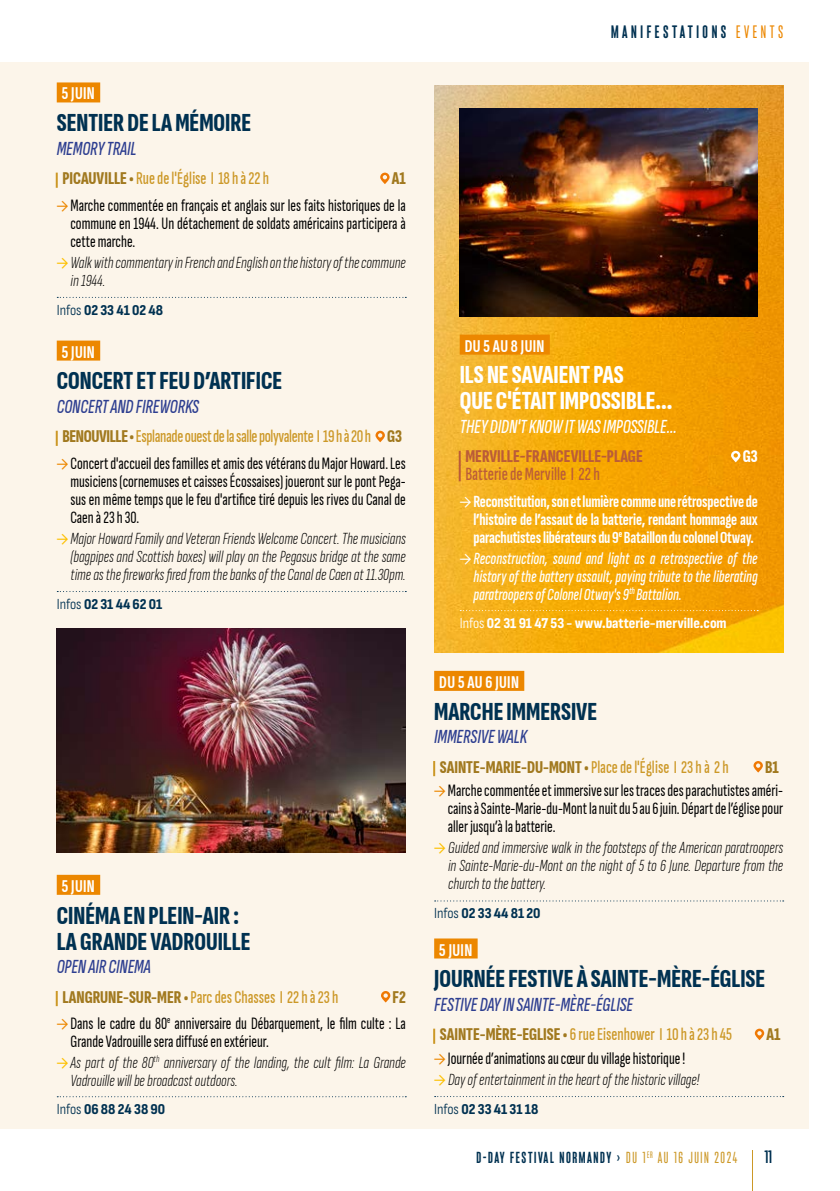
<style>
.page{position:relative;width:840px;height:1191px;background:#fff}
.page>*{position:absolute;margin:0;border:0;box-sizing:border-box;transform-origin:0 0}
.t1{font:800 26px/26px "Attractive Extra Cond";color:#003151}
.t2{font:800 26px/26px "Attractive Extra Cond";color:#fff}
.t3{font:italic 500 20px "Attractive Extra Cond";color:#2d3e90}
.t4{font:italic 500 20px "Attractive Extra Cond";color:#fff}
.t5{font:500 18.8px "Attractive Extra Cond";color:#bb5c38}
.t6{font:500 18px "Attractive Extra Cond";color:#cc9827}
.t7{font:500 18px "Attractive Extra Cond";letter-spacing:-.02em;color:#cc9827}
.t8{font:700 18px "Attractive Extra Cond";letter-spacing:.02em;color:#fff}
.t9{font:800 18px "Attractive Extra Cond";color:#bb5c38}
.t10{font:100 18px "Monopol";letter-spacing:.2em;color:#003151}
.t11{font:800 18px "Attractive Extra Cond";color:#a1791f}
.t12{font:800 18px "Attractive Extra Cond";color:#fff}
.t13{font:17px/18px "Attractive Extra Cond";color:#000;text-align:justify}
.t14{font:italic 300 17px/18px "Attractive Extra Cond";color:#000}
.t15{font:700 17px/18px "Attractive Extra Cond";letter-spacing:-.01em;color:#fff;text-align:justify}
.t16{font:italic 500 17px/18px "Attractive Extra Cond";color:#fff;text-align:justify}
.t17{font:100 16px "Monopol";letter-spacing:.1em;color:#003151}
.t18{font:800 15px "Attractive Cond";color:#003151}
.t19{font:800 15px "Attractive Cond";color:#fff}
.s1{font-weight:800;color:#a1791f}
.s2{font-family:"Monopol";font-weight:500;color:#ec8700}
.s3{font-family:"Monopol";font-weight:500;font-style:normal;color:#fcc000}
.s4{font-weight:300}
.s5{font-weight:500;color:#ec8700}
.s6{font-family:"Monopol";font-weight:500}
.s7{font-family:"Monopol";font-style:normal}
.s8{font-family:"Attractive Cond";font-weight:400}
.s9{font-weight:500;color:#cc9827}
</style>
<div class="page">
<div style="left:0;top:62px;width:808px;height:1066px;background:#fcf5ea"></div>
<img style="left:434px;top:85px;width:348px;height:567px">
<div style="left:57px;top:82px;width:43px;height:20px;background:#ec8700"></div>
<svg style="left:56px;top:173px;width:2px;height:15px"></svg>
<svg style="left:57px;top:297px;width:349px;height:1px"></svg>
<div style="left:57px;top:340px;width:43px;height:20px;background:#ec8700"></div>
<svg style="left:56px;top:431px;width:2px;height:15px"></svg>
<svg style="left:57px;top:591px;width:349px;height:1px"></svg>
<div style="left:57px;top:874px;width:43px;height:20px;background:#ec8700"></div>
<svg style="left:56px;top:991px;width:2px;height:15px"></svg>
<svg style="left:57px;top:1096px;width:349px;height:1px"></svg>
<svg style="left:380px;top:173px;width:9px;height:11px"></svg>
<svg style="left:375px;top:431px;width:9px;height:11px"></svg>
<svg style="left:381px;top:991px;width:9px;height:11px"></svg>
<div style="left:434px;top:671px;width:90px;height:20px;background:#ec8700"></div>
<svg style="left:433px;top:761px;width:2px;height:15px"></svg>
<svg style="left:434px;top:900px;width:349px;height:1px"></svg>
<div style="left:434px;top:938px;width:43px;height:20px;background:#ec8700"></div>
<svg style="left:433px;top:1028px;width:2px;height:15px"></svg>
<svg style="left:434px;top:1096px;width:349px;height:1px"></svg>
<svg style="left:753px;top:761px;width:9px;height:11px"></svg>
<svg style="left:754px;top:1028px;width:9px;height:12px"></svg>
<div style="left:459px;top:335px;width:90px;height:20px;background:#ec8700"></div>
<svg style="left:458px;top:451px;width:2px;height:30px"></svg>
<svg style="left:460px;top:610px;width:297px;height:1px"></svg>
<svg style="left:730px;top:451px;width:10px;height:11px"></svg>
<img style="left:459px;top:109px;width:298px;height:207px">
<img style="left:57px;top:628px;width:348px;height:224px">
<hr style="left:752px;top:1150px;width:1px;height:41px;background:#cc9827">
<p class="t8" style="left:62px;top:83px;width:34px">5 JUIN</p>
<h1 class="t1" style="left:57px;top:109px;width:196px">SENTIER DE LA MÉMOIRE</h1>
<p class="t3" style="left:57px;top:137px;width:81px">MEMORY TRAIL</p>
<p class="t6" style="left:62px;top:168px;width:208px"><span class="s1">PICAUVILLE •</span> Rue de l'Église I 18 h à 22 h</p>
<p class="t11" style="left:391px;top:167px;width:15px">A1</p>
<p class="t13" style="left:70px;top:196px;width:337px;text-indent:-14px"><span class="s2">→</span>Marche commentée en français et anglais sur les faits historiques de la commune en 1944. Un détachement de soldats américains participera à cette marche.</p>
<p class="t14" style="left:71px;top:253px;width:336px;text-indent:-14px"><span class="s3">→</span>Walk with commentary in French and English on the history of the commune in 1944.</p>
<p class="t18" style="left:57px;top:301px;width:108px"><span class="s4">Infos</span> 02 33 41 02 48</p>
<p class="t8" style="left:62px;top:341px;width:34px">5 JUIN</p>
<h1 class="t1" style="left:57px;top:367px;width:227px">CONCERT ET FEU D’ARTIFICE</h1>
<p class="t3" style="left:57px;top:395px;width:144px">CONCERT AND FIREWORKS</p>
<p class="t7" style="left:62px;top:426px;width:341px"><span class="s1">BENOUVILLE •</span> Esplanade ouest de la salle polyvalente I 19 h à 20 h <span class="s1">G3</span></p>
<p class="t13" style="left:70px;top:454px;width:336px;text-indent:-14px"><span class="s2">→</span>Concert d'accueil des familles et amis des vétérans du Major Howard. Les musiciens (cornemuses et caisses Écossaises) joueront sur le pont Pega&shy;sus en même temps que le feu d'artifice tiré depuis les rives du Canal de Caen à 23 h 30.</p>
<p class="t14" style="left:71px;top:529px;width:336px;text-align:justify;text-indent:-14px"><span class="s3">→</span>Major Howard Family and Veteran Friends Welcome Concert. The musicians (bagpipes and Scottish boxes) will play on the Pegasus bridge at the same time as the fireworks fired from the banks of the Canal de Caen at 11.30pm.</p>
<p class="t18" style="left:57px;top:595px;width:107px"><span class="s4">Infos</span> 02 31 44 62 01</p>
<p class="t8" style="left:62px;top:875px;width:34px">5 JUIN</p>
<h1 class="t1" style="left:57px;top:901px;width:195px">CINÉMA EN PLEIN-AIR :<br>LA GRANDE VADROUILLE</h1>
<p class="t3" style="left:57px;top:955px;width:95px">OPEN AIR CINEMA</p>
<p class="t6" style="left:62px;top:986px;width:277px"><span class="s1">LANGRUNE-SUR-MER •</span> Parc des Chasses I 22 h à 23 h</p>
<p class="t11" style="left:392px;top:985px;width:15px">F2</p>
<p class="t13" style="left:70px;top:1014px;width:337px;text-indent:-14px"><span class="s2">→</span>Dans le cadre du 80<sup>e</sup> anniversaire du Débarquement, le film culte : La<br>Grande Vadrouille sera diffusé en extérieur.</p>
<p class="t14" style="left:71px;top:1053px;width:336px;text-indent:-14px"><span class="s3">→</span>As part of the 80<sup>th</sup> anniversary of the landing, the cult film: La Grande<br>Vadrouille will be broadcast outdoors.</p>
<p class="t18" style="left:57px;top:1100px;width:110px"><span class="s4">Infos</span> 06 88 24 38 90</p>
<p class="t10" style="left:610px;top:22px;width:173px">MANIFESTATIONS <span class="s5">EVENTS</span></p>
<p class="t8" style="left:464px;top:335px;width:81px">DU 5 AU 8 JUIN</p>
<h1 class="t2" style="left:459px;top:361px;width:214px">ILS NE SAVAIENT PAS<br>QUE C'ÉTAIT IMPOSSIBLE...</h1>
<p class="t4" style="left:459px;top:415px;width:218px">THEY DIDN'T KNOW IT WAS IMPOSSIBLE...</p>
<p class="t9" style="left:465px;top:445px;width:179px">MERVILLE-FRANCEVILLE-PLAGE</p>
<p class="t12" style="left:742px;top:445px;width:17px">G3</p>
<p class="t5" style="left:465px;top:464px;width:136px">Batterie de Merville I 22 h</p>
<p class="t15" style="left:473px;top:492px;width:285px;text-indent:-14px"><span class="s6">→</span>Reconstitution, son et lumière comme une rétrospective de l’histoire de l’assaut de la batterie, rendant hommage aux parachutistes libérateurs du 9<sup>e</sup> Bataillon du colonel Otway.</p>
<p class="t16" style="left:473px;top:549px;width:285px;text-indent:-14px"><span class="s7">→</span>Reconstruction, sound and light as a retrospective of the history of the battery assault, paying tribute to the liberating paratroopers of Colonel Otway's 9<sup>th</sup> Battalion.</p>
<p class="t19" style="left:459px;top:614px;width:268px"><span class="s4">Infos</span> 02 31 91 47 53 - www.batterie-merville.com</p>
<p class="t8" style="left:439px;top:671px;width:81px">DU 5 AU 6 JUIN</p>
<h1 class="t1" style="left:434px;top:697px;width:164px">MARCHE IMMERSIVE</h1>
<p class="t3" style="left:434px;top:725px;width:94px">IMMERSIVE WALK</p>
<p class="t6" style="left:439px;top:756px;width:290px"><span class="s1">SAINTE-MARIE-DU-MONT •</span> Place de l'Église I 23 h à 2 h</p>
<p class="t11" style="left:764px;top:755px;width:15px">B1</p>
<p class="t13" style="left:447px;top:782px;width:337px;text-indent:-14px"><span class="s2">→</span>Marche commentée et immersive sur les traces des parachutistes améri&shy;cains à Sainte-Marie-du-Mont la nuit du 5 au 6 juin. Départ de l’église pour aller jusqu’à la batterie.</p>
<p class="t14" style="left:448px;top:838px;width:336px;text-align:justify;text-indent:-14px"><span class="s3">→</span>Guided and immersive walk in the footsteps of the American paratroopers in Sainte-Marie-du-Mont on the night of 5 to 6 June. Departure from the church to the battery.</p>
<p class="t18" style="left:434px;top:904px;width:108px"><span class="s4">Infos</span> 02 33 44 81 20</p>
<p class="t8" style="left:439px;top:939px;width:34px">5 JUIN</p>
<h1 class="t1" style="left:434px;top:965px;width:332px">JOURNÉE FESTIVE À SAINTE-MÈRE-ÉGLISE</h1>
<p class="t3" style="left:434px;top:993px;width:200px">FESTIVE DAY IN SAINTE-MÈRE-ÉGLISE</p>
<p class="t6" style="left:439px;top:1024px;width:293px"><span class="s1">SAINTE-MÈRE-EGLISE •</span> 6 rue Eisenhower I 10 h à 23 h 45</p>
<p class="t11" style="left:766px;top:1023px;width:15px">A1</p>
<p class="t13" style="left:434px;top:1049px;width:252px"><span class="s2">→</span>Journée d’animations au cœur du village historique !</p>
<p class="t14" style="left:434px;top:1070px;width:266px"><span class="s3">→</span> Day of entertainment in the heart of the historic village!</p>
<p class="t18" style="left:434px;top:1100px;width:106px"><span class="s4">Infos</span> 02 33 41 31 18</p>
<p class="t17" style="left:476px;top:1149px;width:262px">D-DAY FESTIVAL NORMANDY <span class="s8">›</span> <span class="s9">DU 1</span><sup>ER</sup> <span class="s9">AU 16 JUIN 2024</span></p>
<p class="t10" style="left:764px;top:1147px;width:9px">11</p>
</div>
